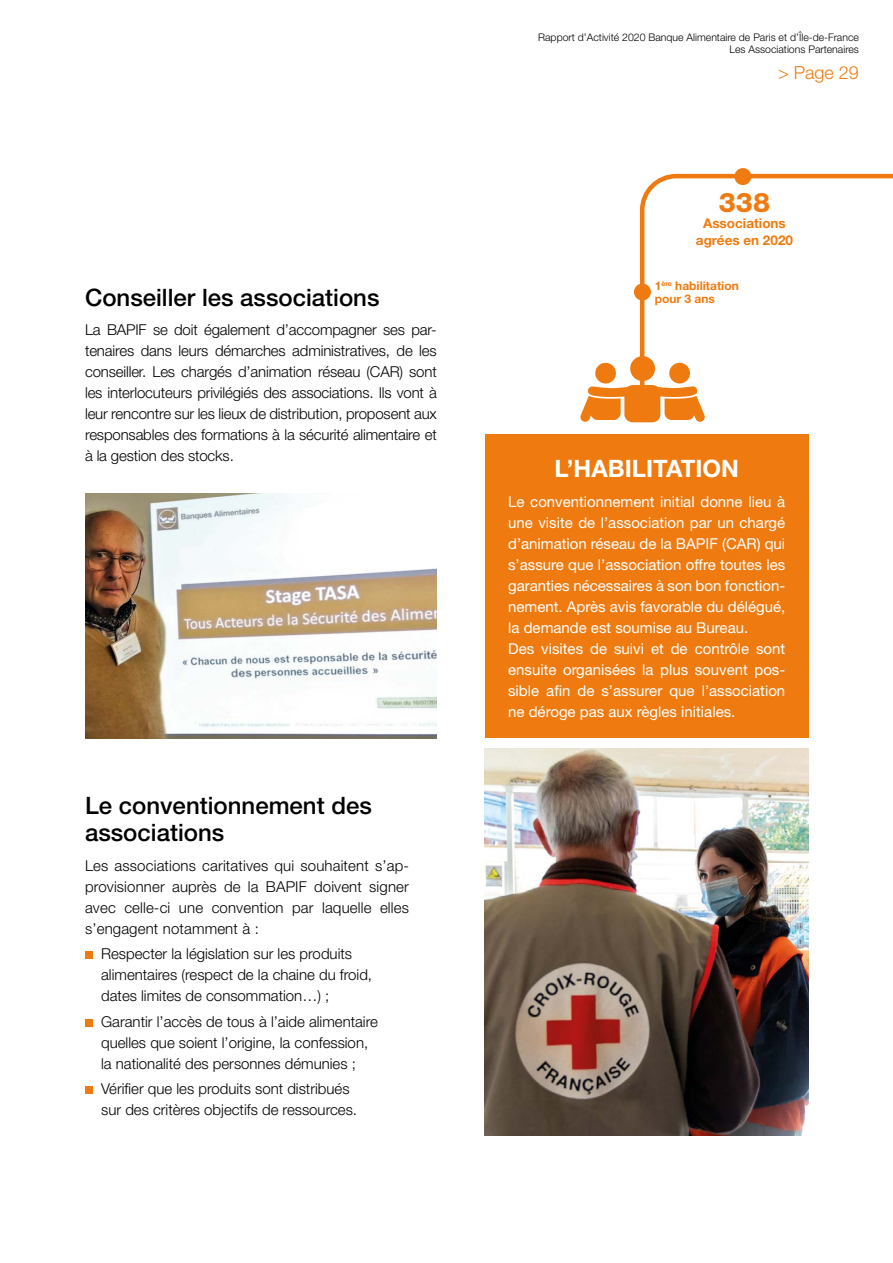
<style>
.page{position:relative;width:893px;height:1263px;background:#fff}
.page>*{position:absolute;margin:0;border:0;box-sizing:border-box;transform-origin:0 0}
.t1{font:800 27px "Helvetica Neue LT Pro";color:#ef7b10}
.t2{font:500 24px/27px "Helvetica Neue LT Pro";color:#000}
.t3{font:700 24px "Helvetica Neue LT Pro";color:#fff}
.t4{font:300 18px "Helvetica Neue LT Pro";color:#ef7b10}
.t5{font:300 15px/21px "Helvetica Neue LT Pro";color:#000}
.t6{font:15px/21px "Helvetica Neue LT Pro";color:#fff}
.t7{font:700 13.5px/16.2px "Helvetica Neue LT Pro";color:#ef7b10;text-align:center}
.t8{font:700 12px/13.5px "Helvetica Neue LT Pro";color:#ef7b10}
.t9{font:300 10.5px/12.6px "Helvetica Neue LT Pro";color:#000;text-align:right}
</style>
<div class="page">
<img style="left:485px;top:748px;width:324px;height:388px">
<svg style="left:638px;top:172px;width:255px;height:213px"></svg>
<div style="left:630px;top:356px;width:25px;height:25px;background:#ef7b10;border-radius:50%"></div>
<div style="left:669px;top:363px;width:21px;height:20px;background:#ef7b10;border-radius:50%"></div>
<div style="left:595px;top:363px;width:21px;height:20px;background:#ef7b10;border-radius:50%"></div>
<svg style="left:580px;top:385px;width:125px;height:37px"></svg>
<div style="left:634px;top:283px;width:17px;height:17px;background:#ef7b10;border-radius:50%"></div>
<div style="left:734px;top:168px;width:17px;height:17px;background:#ef7b10;border-radius:50%"></div>
<div style="left:485px;top:435px;width:324px;height:303px;background:#ef7b10"></div>
<div style="left:85px;top:951px;width:8px;height:8px;background:#ef7b10"></div>
<div style="left:85px;top:1019px;width:8px;height:7px;background:#ef7b10"></div>
<div style="left:85px;top:1086px;width:8px;height:8px;background:#ef7b10"></div>
<img style="left:85px;top:493px;width:352px;height:245px">
<h2 class="t2" style="left:85px;top:283px;width:296px">Conseiller les associations</h2>
<p class="t5" style="left:85px;top:319px;width:353px;text-align:justify">La BAPIF se doit également d’accompagner ses par&shy;tenaires dans leurs démarches administratives, de les conseiller. Les chargés d’animation réseau (CAR) sont les interlocuteurs privilégiés des associations. Ils vont à leur rencontre sur les lieux de distribution, proposent aux responsables des formations à la sécurité alimentaire et à la gestion des stocks.</p>
<h2 class="t2" style="left:85px;top:792px;width:288px">Le conventionnement des associations</h2>
<p class="t5" style="left:85px;top:855px;width:325px;text-align:justify">Les associations caritatives qui souhaitent s’ap&shy;provisionner auprès de la BAPIF doivent signer avec celle-ci une convention par laquelle elles s’engagent notamment à :</p>
<p class="t5" style="left:101px;top:943px;width:272px">Respecter la législation sur les produits alimentaires (respect de la chaine du froid, dates limites de consommation…) ;</p>
<p class="t5" style="left:101px;top:1010px;width:278px">Garantir l’accès de tous à l’aide alimentaire quelles que soient l’origine, la confession, la nationalité des personnes démunies ;</p>
<p class="t5" style="left:101px;top:1077px;width:257px">Vérifier que les produits sont distribués sur des critères objectifs de ressources.</p>
<p class="t9" style="left:538px;top:30px;width:322px">Rapport d’Activité 2020 Banque Alimentaire de Paris et d’Île-de-France<br>Les Associations Partenaires</p>
<p class="t4" style="left:778px;top:61px;width:82px">&gt; Page 29</p>
<h1 class="t1" style="left:719px;top:187px;width:53px">338</h1>
<p class="t7" style="left:696px;top:215px;width:99px">Associations agrées en 2020</p>
<p class="t8" style="left:655px;top:279px;width:86px">1<sup>ère</sup> habilitation pour 3 ans</p>
<h2 class="t3" style="left:554px;top:454px;width:186px">L’HABILITATION</h2>
<p class="t6" style="left:508px;top:491px;width:279px">Le conventionnement initial donne lieu à une visite de l’association par un chargé d’animation réseau de la BAPIF (CAR) qui s’assure que l’association offre toutes les garanties nécessaires à son bon fonction&shy;nement. Après avis favorable du délégué, la demande est soumise au Bureau.<br>Des visites de suivi et de contrôle sont ensuite organisées la plus souvent pos&shy;sible afin de s’assurer que l’association ne déroge pas aux règles initiales.</p>
</div>
